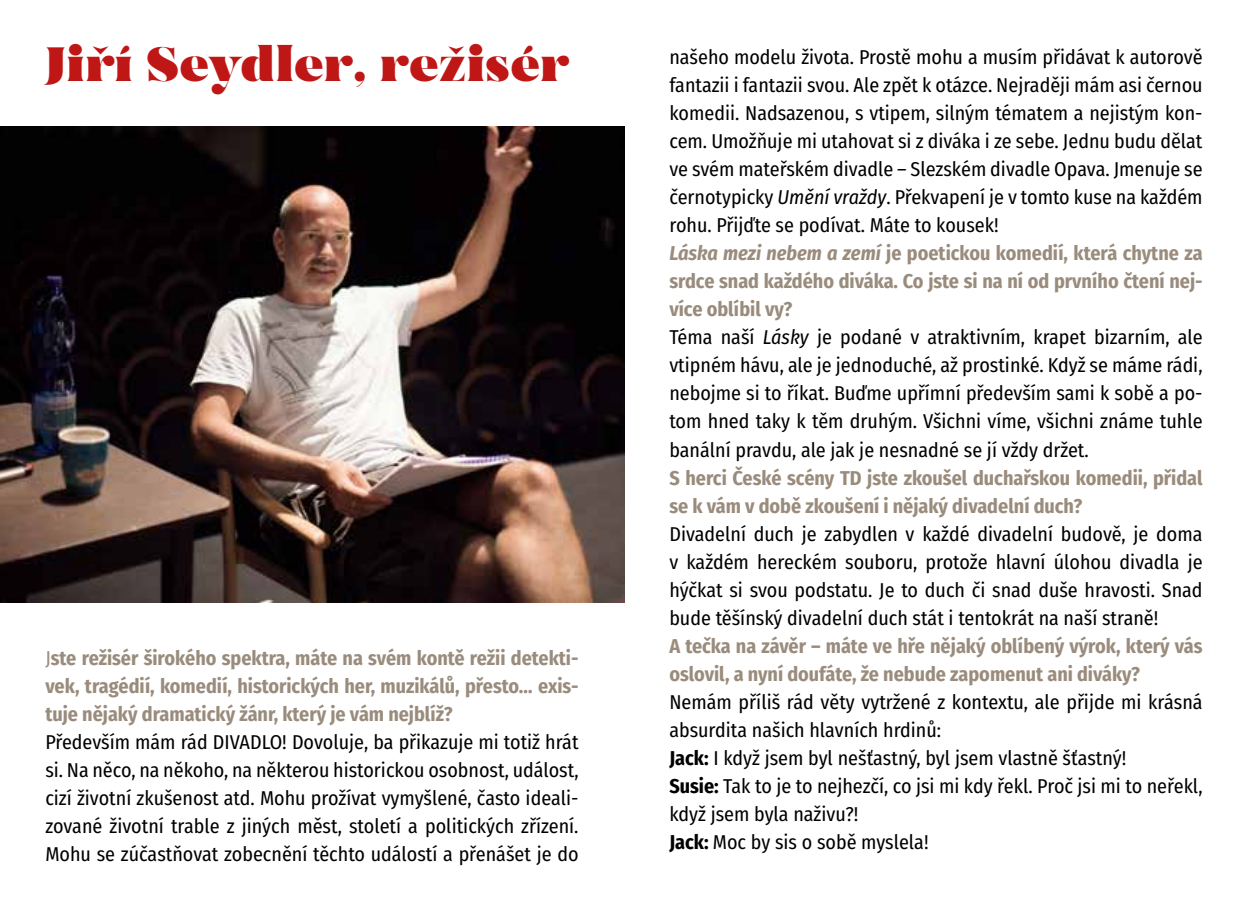
<style>
.page{position:relative;width:1248px;height:908px;background:#fff}
.page>*{position:absolute;margin:0;border:0;box-sizing:border-box;transform-origin:0 0}
.t1{font:48px "MADE Bruno";color:#be1716}
.t2{font:20px/28px "Fira Sans Condensed";color:#000;text-align:justify}
.t3{font:700 20px/28px "Fira Sans Condensed";color:#9a8c7d}
.s1{font-weight:400}
.s2{font-style:italic}
.s3{font-weight:700;font-style:italic;color:#9a8c7d}
.s4{font-weight:700;color:#9a8c7d}
.s5{font-weight:700}
</style>
<div class="page">
<img style="left:0;top:126px;width:624px;height:475px">
<h1 class="t1" style="left:45px;top:33px;width:526px">Jiří Seydler, režisér</h1>
<p class="t3" style="left:45px;top:642px;width:534px;text-align:justify"><span class="s1">J</span>ste režisér širokého spektra, máte na svém kontě režii detekti&shy;vek, tragédií, komedií, historických her, muzikálů, přesto… exis&shy;tuje nějaký dramatický žánr, který je vám nejblíž?</p>
<p class="t2" style="left:45px;top:727px;width:534px">Především mám rád DIVADLO! Dovoluje, ba přikazuje mi totiž hrát si. Na něco, na někoho, na některou historickou osobnost, událost, cizí životní zkušenost atd. Mohu prožívat vymyšlené, často ideali&shy;zované životní trable z jiných měst, století a politických zřízení.<br>Mohu se zúčastňovat zobecnění těchto událostí a přenášet je do</p>
<p class="t2" style="left:669px;top:43px;width:535px;text-align:left">našeho modelu života. Prostě mohu a musím přidávat k autorově fantazii i fantazii svou. Ale zpět k otázce. Nejraději mám asi černou komedii. Nadsazenou, s vtipem, silným tématem a nejistým kon&shy;cem. Umožňuje mi utahovat si z diváka i ze sebe. Jednu budu dělat ve svém mateřském divadle – Slezském divadle Opava. Jmenuje se černotypicky <span class="s2">Umění vraždy</span>. Překvapení je v tomto kuse na každém rohu. Přijďte se podívat. Máte to kousek!<br><span class="s3">Láska mezi nebem a zemí</span> <span class="s4">je poetickou komedií, která chytne za srdce snad každého diváka. Co jste si na ní od prvního čtení nej&shy;více oblíbil vy?<br></span>Téma naší <span class="s2">Lásky</span> je podané v atraktivním, krapet bizarním, ale vtipném hávu, ale je jednoduché, až prostinké. Když se máme rádi, nebojme si to říkat. Buďme upřímní především sami k sobě a po&shy;tom hned taky k těm druhým. Všichni víme, všichni známe tuhle banální pravdu, ale jak je nesnadné se jí vždy držet.</p>
<p class="t3" style="left:669px;top:462px;width:534px">S herci České scény TD jste zkoušel duchařskou komedii, přidal se k vám v době zkoušení i nějaký divadelní duch?</p>
<p class="t2" style="left:669px;top:519px;width:534px">Divadelní duch je zabydlen v každé divadelní budově, je doma v každém hereckém souboru, protože hlavní úlohou divadla je hýčkat si svou podstatu. Je to duch či snad duše hravosti. Snad bude těšínský divadelní duch stát i tentokrát na naší straně!</p>
<p class="t3" style="left:669px;top:630px;width:534px">A tečka na závěr – máte ve hře nějaký oblíbený výrok, který vás oslovil, a nyní doufáte, že nebude zapomenut ani diváky?</p>
<p class="t2" style="left:669px;top:687px;width:534px;text-align:left">Nemám příliš rád věty vytržené z kontextu, ale přijde mi krásná absurdita našich hlavních hrdinů:<br><span class="s5">Jack:</span> I když jsem byl nešťastný, byl jsem vlastně šťastný!<br><span class="s5">Susie:</span> Tak to je to nejhezčí, co jsi mi kdy řekl. Proč jsi mi to neřekl, když jsem byla naživu?!<br><span class="s5">Jack:</span> Moc by sis o sobě myslela!</p>
</div>
